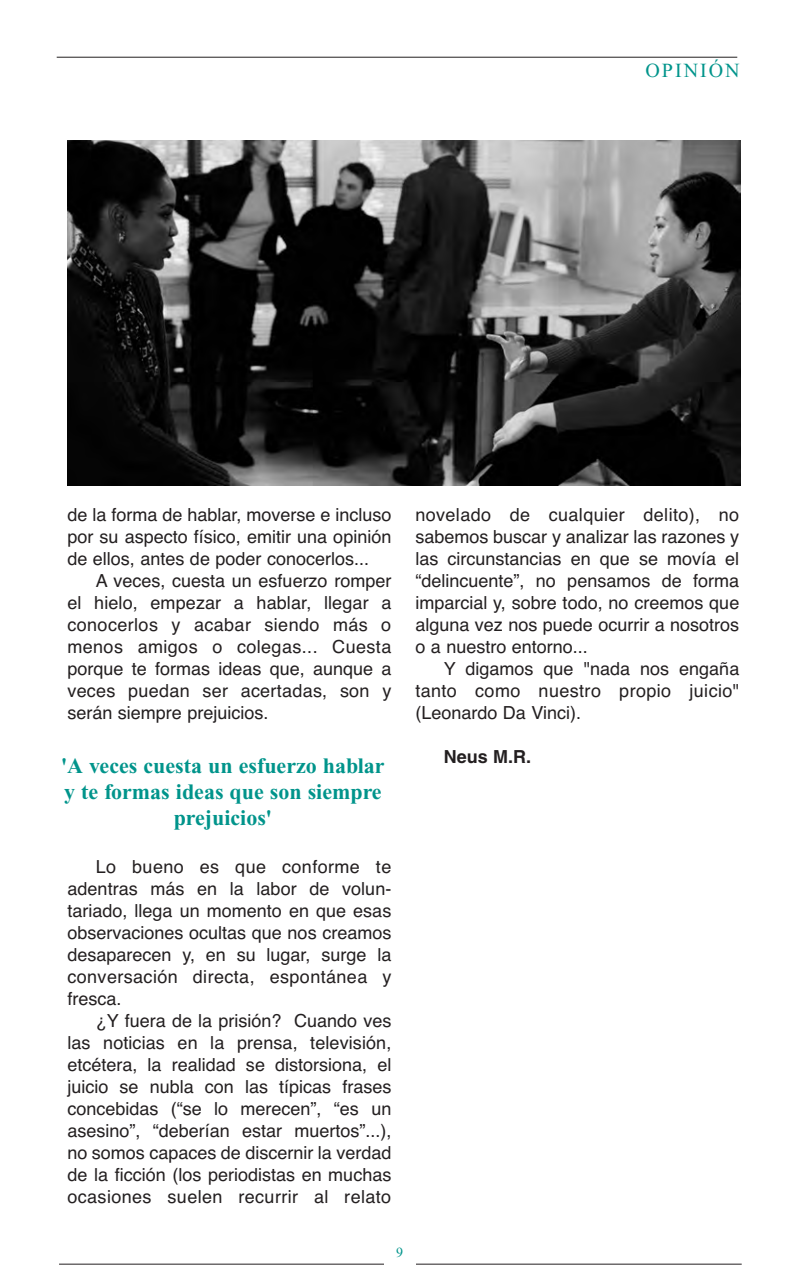
<style>
.page{position:relative;width:794px;height:1276px;background:#fff}
.page>*{position:absolute;margin:0;border:0;box-sizing:border-box;transform-origin:0 0}
.t1{font:700 22px/26px "Times New Roman";color:#00948b;text-align:center}
.t2{font:20px "Times New Roman";letter-spacing:.1em;color:#00948b}
.t3{font:18px/22px "Helvetica";color:#231f20;text-align:justify}
.t4{font:700 18px "Helvetica";color:#231f20}
.t5{font:14px "Times New Roman";color:#00948b}
</style>
<div class="page">
<hr style="left:57px;top:57px;width:680px;height:1px;background:#231f20">
<hr style="left:59px;top:1263px;width:682px;height:1px;background:#231f20">
<div style="left:384px;top:1245px;width:31px;height:21px;background:#fff"></div>
<img style="left:68px;top:140px;width:672px;height:345px">
<p class="t2" style="left:645px;top:63px;width:96px">OPINIÓN</p>
<p class="t3" style="left:67px;top:504px;width:325px">de la forma de hablar, moverse e incluso por su aspecto físico, emitir una opinión de ellos, antes de poder conocerlos...</p>
<p class="t3" style="left:67px;top:570px;width:325px;text-indent:28px">A veces, cuesta un esfuerzo romper el hielo, empezar a hablar, llegar a conocerlos y acabar siendo más o menos amigos o colegas... Cuesta porque te formas ideas que, aunque a veces puedan ser acertadas, son y serán siempre prejuicios.</p>
<p class="t1" style="left:61px;top:755px;width:325px">'A veces cuesta un esfuerzo hablar y te formas ideas que son siempre prejuicios'</p>
<p class="t3" style="left:67px;top:855px;width:325px;text-indent:28px">Lo bueno es que conforme te adentras más en la labor de volun&shy;tariado, llega un momento en que esas observaciones ocultas que nos creamos desaparecen y, en su lugar, surge la conversación directa, espontánea y fresca.</p>
<p class="t3" style="left:67px;top:1009px;width:325px;text-indent:28px">¿Y fuera de la prisión? Cuando ves las noticias en la prensa, televisión, etcétera, la realidad se distorsiona, el juicio se nubla con las típicas frases concebidas (“se lo merecen”, “es un asesino”, “deberían estar muertos”...), no somos capaces de discernir la verdad de la ficción (los periodistas en muchas ocasiones suelen recurrir al relato</p>
<p class="t3" style="left:415px;top:503px;width:325px">novelado de cualquier delito), no sabemos buscar y analizar las razones y las circunstancias en que se movía el “delincuente”, no pensamos de forma imparcial y, sobre todo, no creemos que alguna vez nos puede ocurrir a nosotros o a nuestro entorno...</p>
<p class="t3" style="left:415px;top:657px;width:325px;text-indent:28px">Y digamos que "nada nos engaña tanto como nuestro propio juicio" (Leonardo Da Vinci).</p>
<p class="t4" style="left:444px;top:750px;width:89px">Neus M.R.</p>
<p class="t5" style="left:396px;top:1247px;width:8px">9</p>
</div>
